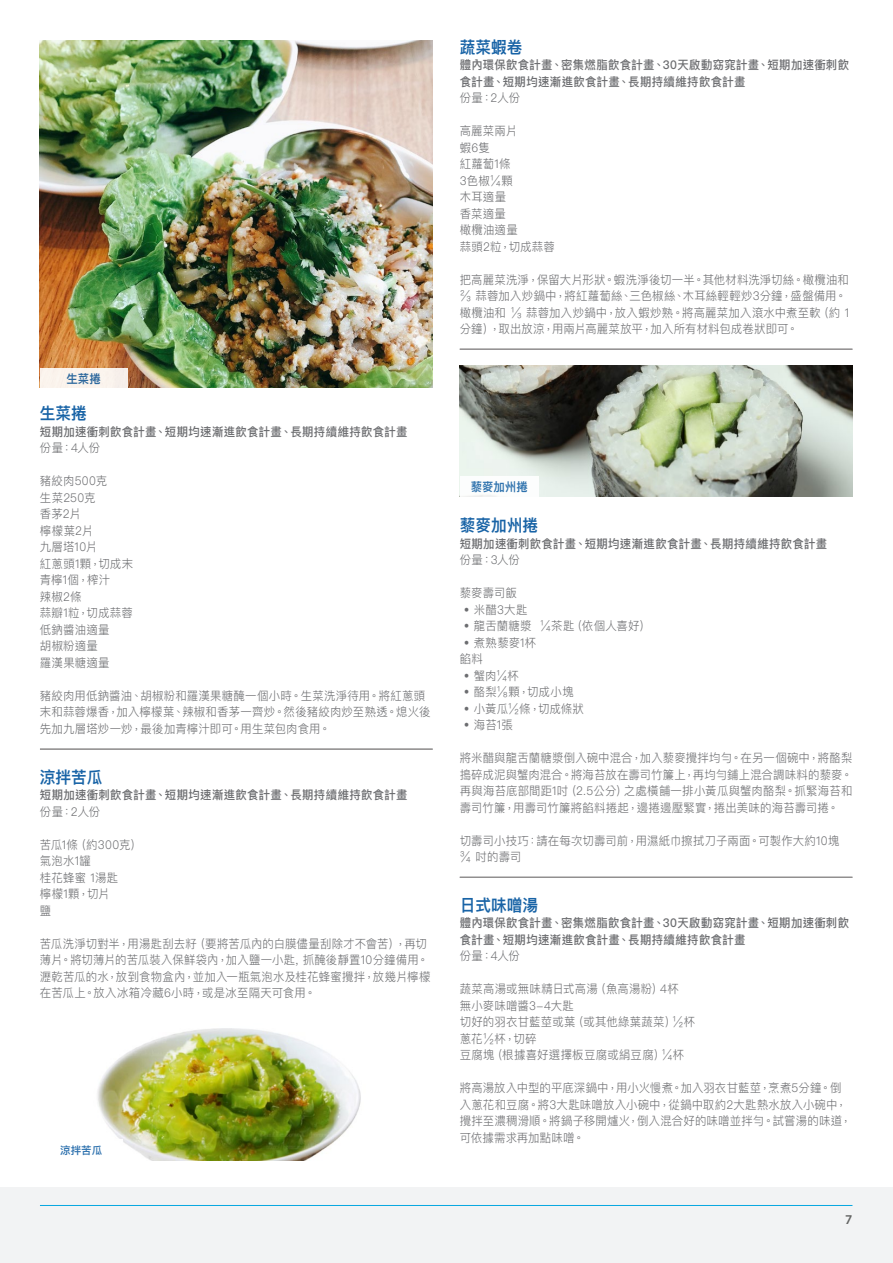
<style>
.page{position:relative;width:893px;height:1263px;background:#fff}
.page>*{position:absolute;margin:0;border:0;box-sizing:border-box;transform-origin:0 0}
.t1{font:600 16.5px "Ping Fang TC";color:#1863a6;scale:.95 1}
.t2{font:600 13.5px "Myriad Pro";color:#040503}
.t3{font:300 12px/16.5px "Ping Fang TC";letter-spacing:.015em;color:#6c6d70;scale:.95 1}
.t4{font:500 12px/16.5px "Ping Fang TC";letter-spacing:.025em;color:#6c6d70;scale:.95 1}
.t5{font:300 12px "Ping Fang TC";letter-spacing:-.005em;color:#6c6d70;scale:.95 1}
.t6{font:600 12px "Ping Fang TC";color:#1863a6;scale:.95 1}
.t7{font:600 10.5px "Ping Fang HK";color:#1863a6}
</style>
<div class="page">
<div style="left:0;top:1187px;width:893px;height:76px;background:#f2f3f4"></div>
<hr style="left:40px;top:1205px;width:812px;height:1px;background:#08a7e0">
<hr style="left:40px;top:749px;width:393px;height:1px;background:#231f20">
<hr style="left:460px;top:349px;width:392px;height:1px;background:#231f20">
<hr style="left:460px;top:877px;width:392px;height:1px;background:#231f20">
<img style="left:40px;top:41px;width:393px;height:346px">
<div style="left:40px;top:369px;width:87px;height:20px;background:#faf3ec"></div>
<img style="left:460px;top:366px;width:392px;height:131px">
<div style="left:460px;top:477px;width:79px;height:20px;background:#fff"></div>
<img style="left:97px;top:1028px;width:264px;height:132px">
<div style="left:39px;top:1140px;width:84px;height:20px;background:#fff"></div>
<p class="t6" style="left:67px;top:371px;width:37px">生菜捲</p>
<p class="t1" style="left:40px;top:403px;width:51px">生菜捲</p>
<p class="t4" style="left:40px;top:423px;width:388px">短期加速衝刺飲食計畫、短期均速漸進飲食計畫、長期持續維持飲食計畫</p>
<p class="t3" style="left:40px;top:440px;width:65px">份量：4人份</p>
<p class="t3" style="left:40px;top:473px;width:72px">豬絞肉500克</p>
<p class="t3" style="left:40px;top:489px;width:60px">生菜250克</p>
<p class="t3" style="left:40px;top:506px;width:45px">香茅2片</p>
<p class="t3" style="left:40px;top:522px;width:58px">檸檬葉2片</p>
<p class="t3" style="left:40px;top:539px;width:62px">九層塔10片</p>
<p class="t3" style="left:40px;top:555px;width:100px">紅蔥頭1顆，切成末</p>
<p class="t3" style="left:40px;top:572px;width:75px">青檸1個，榨汁</p>
<p class="t3" style="left:40px;top:588px;width:45px">辣椒2條</p>
<p class="t3" style="left:40px;top:605px;width:99px">蒜瓣1粒，切成蒜蓉</p>
<p class="t3" style="left:40px;top:621px;width:75px">低鈉醬油適量</p>
<p class="t3" style="left:40px;top:638px;width:63px">胡椒粉適量</p>
<p class="t3" style="left:40px;top:654px;width:75px">羅漢果糖適量</p>
<p class="t3" style="left:40px;top:687px;width:413px">豬絞肉用低鈉醬油、胡椒粉和羅漢果糖醃一個小時。生菜洗淨待用。將紅蔥頭末和蒜蓉爆香，加入檸檬葉、辣椒和香茅一齊炒。然後豬絞肉炒至熟透。熄火後先加九層塔炒一炒，最後加青檸汁即可。用生菜包肉食用。</p>
<p class="t1" style="left:40px;top:766px;width:68px">涼拌苦瓜</p>
<p class="t4" style="left:40px;top:786px;width:388px">短期加速衝刺飲食計畫、短期均速漸進飲食計畫、長期持續維持飲食計畫</p>
<p class="t3" style="left:40px;top:803px;width:65px">份量：2人份</p>
<p class="t3" style="left:40px;top:836px;width:109px">苦瓜1條（約300克）</p>
<p class="t3" style="left:40px;top:852px;width:55px">氣泡水1罐</p>
<p class="t3" style="left:40px;top:869px;width:84px">桂花蜂蜜 1湯匙</p>
<p class="t3" style="left:40px;top:885px;width:75px">檸檬1顆，切片</p>
<p class="t3" style="left:40px;top:902px;width:13px">鹽</p>
<p class="t3" style="left:40px;top:935px;width:413px">苦瓜洗淨切對半，用湯匙刮去籽（要將苦瓜內的白膜儘量刮除才不會苦），再切薄片。將切薄片的苦瓜裝入保鮮袋內，加入鹽一小匙, 抓醃後靜置10分鐘備用。瀝乾苦瓜的水，放到食物盒內，並加入一瓶氣泡水及桂花蜂蜜攪拌，放幾片檸檬在苦瓜上。放入冰箱冷藏6小時，或是冰至隔天可食用。</p>
<p class="t7" style="left:60px;top:1143px;width:44px">涼拌苦瓜</p>
<p class="t1" style="left:460px;top:36px;width:68px">蔬菜蝦卷</p>
<p class="t4" style="left:460px;top:56px;width:411px">體內環保飲食計畫、密集燃脂飲食計畫、30天啟動窈窕計畫、短期加速衝刺飲食計畫、短期均速漸進飲食計畫、長期持續維持飲食計畫</p>
<p class="t3" style="left:460px;top:89px;width:65px">份量：2人份</p>
<p class="t3" style="left:460px;top:122px;width:62px">高麗菜兩片</p>
<p class="t3" style="left:460px;top:139px;width:33px">蝦6隻</p>
<p class="t3" style="left:460px;top:155px;width:55px">紅蘿蔔1條</p>
<p class="t3" style="left:460px;top:172px;width:58px">3色椒¼顆</p>
<p class="t3" style="left:460px;top:188px;width:50px">木耳適量</p>
<p class="t3" style="left:460px;top:205px;width:50px">香菜適量</p>
<p class="t3" style="left:460px;top:221px;width:63px">橄欖油適量</p>
<p class="t3" style="left:460px;top:238px;width:102px">蒜頭2粒，切成蒜蓉</p>
<p class="t3" style="left:460px;top:271px;width:411px">把高麗菜洗淨，保留大片形狀。蝦洗淨後切一半。其他材料洗淨切絲。橄欖油和⅔ 蒜蓉加入炒鍋中，將紅蘿蔔絲、三色椒絲、木耳絲輕輕炒3分鐘，盛盤備用。橄欖油和 ⅓ 蒜蓉加入炒鍋中，放入蝦炒熟。將高麗菜加入滾水中煮至軟（約 1分鐘），取出放涼，用兩片高麗菜放平，加入所有材料包成卷狀即可。</p>
<p class="t6" style="left:471px;top:479px;width:61px">藜麥加州捲</p>
<p class="t1" style="left:460px;top:515px;width:84px">藜麥加州捲</p>
<p class="t4" style="left:460px;top:535px;width:388px">短期加速衝刺飲食計畫、短期均速漸進飲食計畫、長期持續維持飲食計畫</p>
<p class="t3" style="left:460px;top:551px;width:65px">份量：3人份</p>
<p class="t3" style="left:460px;top:584px;width:62px">藜麥壽司飯</p>
<p class="t3" style="left:464px;top:601px;width:68px">• 米醋3大匙</p>
<p class="t3" style="left:464px;top:617px;width:198px">• 龍舌蘭糖漿 ¼茶匙（依個人喜好）</p>
<p class="t3" style="left:464px;top:634px;width:78px">• 煮熟藜麥1杯</p>
<p class="t3" style="left:460px;top:650px;width:26px">餡料</p>
<p class="t3" style="left:464px;top:667px;width:60px">• 蟹肉¼杯</p>
<p class="t3" style="left:464px;top:683px;width:117px">• 酪梨⅛顆，切成小塊</p>
<p class="t5" style="left:464px;top:701px;width:128px">• 小黃瓜½條，切成條狀</p>
<p class="t3" style="left:464px;top:716px;width:53px">• 海苔1張</p>
<p class="t3" style="left:460px;top:749px;width:415px;text-align:justify">將米醋與龍舌蘭糖漿倒入碗中混合，加入藜麥攪拌均勻。在另一個碗中，將酪梨搗碎成泥與蟹肉混合。將海苔放在壽司竹簾上，再均勻鋪上混合調味料的藜麥。再與海苔底部間距1吋（2.5公分）之處橫餔一排小黃瓜與蟹肉酪梨。抓緊海苔和壽司竹簾，用壽司竹簾將餡料捲起，邊捲邊壓緊實，捲出美味的海苔壽司捲。</p>
<p class="t3" style="left:460px;top:832px;width:401px">切壽司小技巧：請在每次切壽司前，用濕紙巾擦拭刀子兩面。可製作大約10塊¾ 吋的壽司</p>
<p class="t1" style="left:460px;top:894px;width:84px">日式味噌湯</p>
<p class="t4" style="left:460px;top:914px;width:411px">體內環保飲食計畫、密集燃脂飲食計畫、30天啟動窈窕計畫、短期加速衝刺飲食計畫、短期均速漸進飲食計畫、長期持續維持飲食計畫</p>
<p class="t3" style="left:460px;top:947px;width:65px">份量：4人份</p>
<p class="t3" style="left:460px;top:980px;width:232px">蔬菜高湯或無味精日式高湯（魚高湯粉）4杯</p>
<p class="t3" style="left:460px;top:997px;width:122px">無小麥味噌醬3-4大匙</p>
<p class="t3" style="left:460px;top:1013px;width:250px">切好的羽衣甘藍莖或葉（或其他綠葉蔬菜）½杯</p>
<p class="t3" style="left:460px;top:1030px;width:82px">蔥花½杯，切碎</p>
<p class="t3" style="left:460px;top:1046px;width:238px">豆腐塊（根據喜好選擇板豆腐或絹豆腐）¼杯</p>
<p class="t3" style="left:460px;top:1079px;width:414px">將高湯放入中型的平底深鍋中，用小火慢煮。加入羽衣甘藍莖，烹煮5分鐘。倒入蔥花和豆腐。將3大匙味噌放入小碗中，從鍋中取約2大匙熱水放入小碗中，攪拌至濃稠滑順。將鍋子移開爐火，倒入混合好的味噌並拌勻。試嘗湯的味道，可依據需求再加點味噌。</p>
<p class="t2" style="left:845px;top:1210px;width:9px">7</p>
</div>
